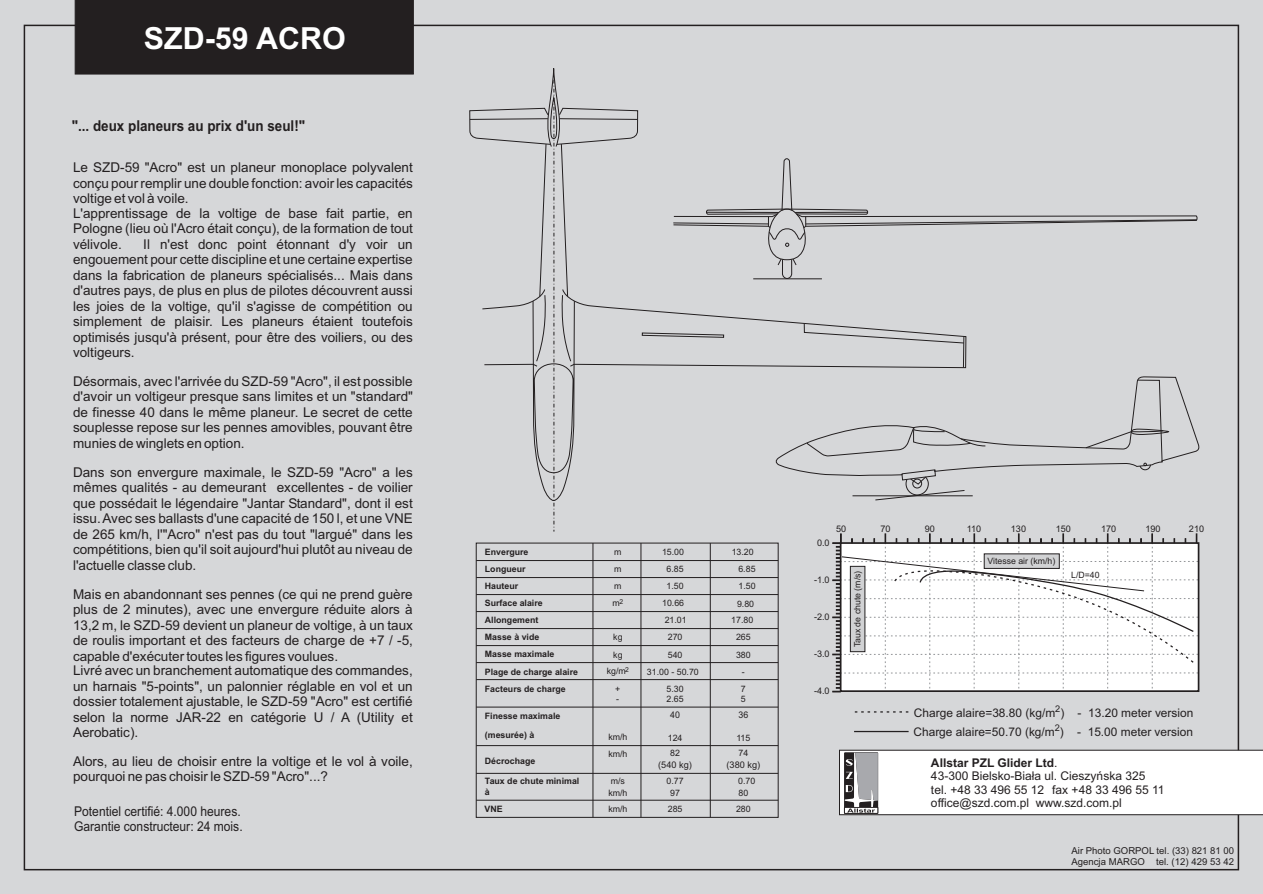
<style>
.page{position:relative;width:1263px;height:894px;background:#d6d7d9}
.page>*{position:absolute;margin:0;border:0;box-sizing:border-box;transform-origin:0 0}
.t1{font:700 30.45px "Arial";color:#fff}
.t2{font:700 15px "Arial";color:#231f20;scale:.9 1}
.t3{font:13.5px/15.5px "Arial";color:#231f20}
.t4{font:13.5px/15.1px "Arial";color:#231f20;scale:.89 1}
.t5{font:12px/13.5px "Arial";color:#231f20}
.t6{font:11.85px "Arial";color:#231f20}
.t7{font:9.6px/10.6px "Arial";color:#231f20}
.t8{font:9.15px "Arial";color:#231f20}
.t9{font:9.15px "Arial";color:#231f20;scale:.96 1}
.t10{font:700 8.85px/19.5px "Arial";color:#231f20}
.t11{font:8.85px/17.1px "Arial";color:#231f20}
.t12{font:8.7px "Arial";color:#231f20}
.t13{font:6.75px "Arial";color:#231f20}
.s1{font-weight:700}
</style>
<div class="page">
<hr style="left:476px;top:707px;width:302px;height:1px;background:#231f20">
<hr style="left:476px;top:745px;width:302px;height:1px;background:#231f20">
<hr style="left:476px;top:773px;width:302px;height:1px;background:#231f20">
<hr style="left:476px;top:800px;width:302px;height:1px;background:#231f20">
<hr style="left:593px;top:543px;width:1px;height:274px;background:#231f20">
<hr style="left:710px;top:543px;width:1px;height:274px;background:#231f20">
<hr style="left:641px;top:543px;width:1px;height:274px;background:#231f20">
<div style="left:75px;top:0;width:339px;height:74px;background:#231f20"></div>
<hr style="left:854px;top:731px;width:55px;height:1px;background:#231f20">
<svg style="left:855px;top:711px;width:54px;height:2px"></svg>
<svg style="left:469px;top:45px;width:732px;height:647px;background:#d4d5d7"></svg>
<svg style="left:839px;top:750px;width:424px;height:65px"></svg>
<h1 class="t1" style="left:144px;top:27px;width:203px">SZD-59 ACRO</h1>
<p class="t2" style="left:72px;top:120px;width:261px">"... deux planeurs au prix d'un seul!"</p>
<p class="t3" style="left:73px;top:161px;width:342px">Le SZD-59 "Acro" est un planeur monoplace polyvalent conçu pour remplir une double fonction: avoir les capacités voltige et vol à voile.<br>L'apprentissage de la voltige de base fait partie, en Pologne (lieu où l'Acro était conçu), de la formation de tout vélivole.</p>
<p class="t3" style="left:73px;top:237px;width:341px;text-align:justify;text-indent:70px">Il n'est donc point étonnant d'y voir un engouement pour cette discipline et une certaine expertise dans la fabrication de planeurs spécialisés... Mais dans d'autres pays, de plus en plus de pilotes découvrent aussi les joies de la voltige, qu'il s'agisse de compétition ou simplement de plaisir. Les planeurs étaient toutefois optimisés jusqu'à présent, pour être des voiliers, ou des voltigeurs.</p>
<p class="t3" style="left:73px;top:375px;width:341px;text-align:justify">Désormais, avec l'arrivée du SZD-59 "Acro", il est possible d'avoir un voltigeur presque sans limites et un "standard" de finesse 40 dans le même planeur. Le secret de cette souplesse repose sur les pennes amovibles, pouvant être munies de winglets en option.</p>
<p class="t3" style="left:73px;top:466px;width:341px;text-align:justify">Dans son envergure maximale, le SZD-59 "Acro" a les mêmes qualités - au demeurant excellentes - de voilier que possédait le légendaire "Jantar Standard", dont il est issu. Avec ses ballasts d'une capacité de 150 l, et une VNE de 265 km/h, l'"Acro" n'est pas du tout "largué" dans les compétitions, bien qu'il soit aujourd'hui plutôt au niveau de l'actuelle classe club.</p>
<p class="t3" style="left:73px;top:588px;width:342px">Mais en abandonnant ses pennes (ce qui ne prend guère plus de 2 minutes), avec une envergure réduite alors à 13,2 m, le SZD-59 devient un planeur de voltige, à un taux de roulis important et des facteurs de charge de +7 / -5, capable d'exécuter toutes les figures voulues.<br>Livré avec un branchement automatique des commandes, un harnais "5-points", un palonnier réglable en vol et un dossier totalement ajustable, le SZD-59 "Acro" est certifié selon la norme JAR-22 en catégorie U / A (Utility et Aerobatic).</p>
<p class="t3" style="left:73px;top:755px;width:341px">Alors, au lieu de choisir entre la voltige et le vol à voile, pourquoi ne pas choisir le SZD-59 "Acro"...?</p>
<p class="t4" style="left:74px;top:805px;width:191px">Potentiel certifié: 4.000 heures.<br>Garantie constructeur: 24 mois.</p>
<p class="t10" style="left:485px;top:543px;width:45px">Envergure</p>
<p class="t11" style="left:662px;top:544px;width:24px">15.00</p>
<p class="t11" style="left:732px;top:544px;width:24px">13.20</p>
<p class="t10" style="left:485px;top:560px;width:42px">Longueur</p>
<p class="t11" style="left:667px;top:561px;width:19px">6.85</p>
<p class="t11" style="left:738px;top:561px;width:19px">6.85</p>
<p class="t10" style="left:485px;top:577px;width:35px">Hauteur</p>
<p class="t11" style="left:667px;top:579px;width:19px">1.50</p>
<p class="t11" style="left:738px;top:579px;width:19px">1.50</p>
<p class="t10" style="left:485px;top:594px;width:59px">Surface alaire</p>
<p class="t11" style="left:662px;top:596px;width:24px">10.66</p>
<p class="t11" style="left:737px;top:596px;width:19px">9.80</p>
<p class="t10" style="left:485px;top:611px;width:55px">Allongement</p>
<p class="t11" style="left:665px;top:613px;width:24px">21.01</p>
<p class="t11" style="left:731px;top:613px;width:24px">17.80</p>
<p class="t10" style="left:485px;top:628px;width:56px">Masse à vide</p>
<p class="t11" style="left:668px;top:630px;width:16px">270</p>
<p class="t11" style="left:736px;top:630px;width:16px">265</p>
<p class="t10" style="left:485px;top:645px;width:71px">Masse maximale</p>
<p class="t11" style="left:668px;top:647px;width:16px">540</p>
<p class="t11" style="left:736px;top:647px;width:16px">380</p>
<p class="t10" style="left:485px;top:662px;width:95px">Plage de charge alaire</p>
<p class="t11" style="left:647px;top:664px;width:53px">31.00 - 50.70</p>
<p class="t11" style="left:742px;top:664px;width:4px">-</p>
<p class="t10" style="left:485px;top:679px;width:82px">Facteurs de charge</p>
<p class="t11" style="left:667px;top:681px;width:19px">5.30</p>
<p class="t11" style="left:741px;top:681px;width:6px">7</p>
<p class="t9" style="left:670px;top:712px;width:12px">40</p>
<p class="t9" style="left:739px;top:712px;width:12px">36</p>
<p class="t11" style="left:613px;top:544px;width:12px">m m m m<sup>2</sup></p>
<p class="t11" style="left:613px;top:629px;width:11px;line-height:17.5px">kg kg</p>
<p class="t13" style="left:625px;top:667px;width:5px">2</p>
<p class="t11" style="left:607px;top:664px;width:21px;text-align:center">kg/m +</p>
<p class="t11" style="left:616px;top:691px;width:4px">-</p>
<p class="t11" style="left:608px;top:730px;width:21px;line-height:16.5px">km/h km/h</p>
<p class="t11" style="left:608px;top:777px;width:21px;line-height:11.1px">m/s km/h</p>
<p class="t11" style="left:608px;top:801px;width:21px">km/h</p>
<p class="t11" style="left:667px;top:692px;width:19px">2.65</p>
<p class="t11" style="left:741px;top:692px;width:6px">5</p>
<p class="t10" style="left:485px;top:707px;width:77px">Finesse maximale (mesurée) à</p>
<p class="t11" style="left:668px;top:730px;width:16px">124</p>
<p class="t11" style="left:736px;top:730px;width:16px">115</p>
<p class="t11" style="left:670px;top:746px;width:11px">82</p>
<p class="t11" style="left:739px;top:746px;width:11px">74</p>
<p class="t10" style="left:485px;top:752px;width:52px">Décrochage</p>
<p class="t8" style="left:658px;top:761px;width:35px">(540 kg)</p>
<p class="t8" style="left:727px;top:761px;width:35px">(380 kg)</p>
<p class="t10" style="left:485px;top:772px;width:96px">Taux de chute minimal</p>
<p class="t11" style="left:667px;top:773px;width:19px">0.77</p>
<p class="t11" style="left:738px;top:773px;width:19px">0.70</p>
<p class="t11" style="left:670px;top:785px;width:11px">97</p>
<p class="t11" style="left:739px;top:785px;width:11px">80</p>
<p class="t11" style="left:668px;top:801px;width:16px">285</p>
<p class="t11" style="left:736px;top:801px;width:16px">280</p>
<p class="t10" style="left:485px;top:785px;width:20px;line-height:16.6px">à<br>VNE</p>
<p class="t8" style="left:836px;top:525px;width:12px">50</p>
<p class="t8" style="left:881px;top:525px;width:12px">70</p>
<p class="t8" style="left:925px;top:525px;width:12px">90</p>
<p class="t8" style="left:967px;top:525px;width:16px">110</p>
<p class="t8" style="left:1011px;top:525px;width:17px">130</p>
<p class="t8" style="left:1056px;top:525px;width:17px">150</p>
<p class="t8" style="left:1101px;top:525px;width:17px">170</p>
<p class="t8" style="left:1145px;top:525px;width:17px">190</p>
<p class="t8" style="left:1189px;top:525px;width:17px">210</p>
<p class="t12" style="left:987px;top:558px;width:69px">Vitesse air (km/h)</p>
<p class="t12" style="left:1071px;top:571px;width:30px">L/D=40</p>
<p class="t8" style="left:817px;top:540px;width:14px">0.0</p>
<p class="t8" style="left:814px;top:577px;width:17px">-1.0</p>
<p class="t8" style="left:814px;top:614px;width:17px">-2.0</p>
<p class="t8" style="left:814px;top:651px;width:17px">-3.0</p>
<p class="t8" style="left:814px;top:688px;width:17px">-4.0</p>
<p class="t12" style="left:854px;top:647px;width:78px;rotate:-90deg">Taux de chute (m/s)</p>
<p class="t8" style="left:1055px;top:706px;width:7px">2</p>
<p class="t6" style="left:914px;top:708px;width:281px">Charge alaire=38.80 (kg/m ) - 13.20 meter version</p>
<p class="t8" style="left:1055px;top:725px;width:7px">2</p>
<p class="t6" style="left:913px;top:727px;width:281px">Charge alaire=50.70 (kg/m ) - 15.00 meter version</p>
<p class="t5" style="left:931px;top:757px;width:235px"><span class="s1">Allstar PZL Glider Ltd</span>.<br>43-300 Bielsko-Bia³a ul. Cieszyñska 325<br>tel. +48 33 496 55 12 fax +48 33 496 55 11 office@szd.com.pl www.szd.com.pl</p>
<p class="t7" style="left:1072px;top:846px;width:164px">Air Photo GORPOL tel. (33) 821 81 00<br>Agencja MARGO tel. (12) 429 53 42</p>
</div>
